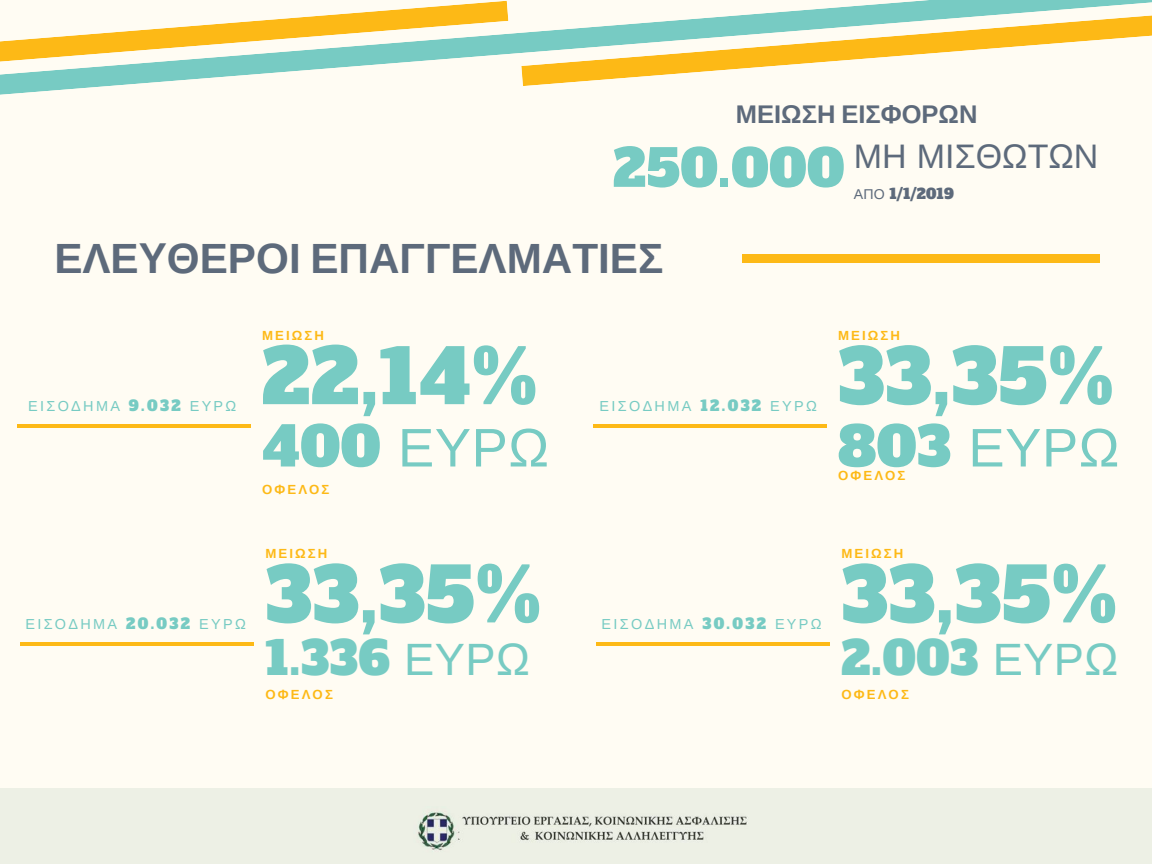
<style>
.page{position:relative;width:1152px;height:864px;background:#fffcf3}
.page>*{position:absolute;margin:0;border:0;box-sizing:border-box;transform-origin:0 0}
.t1{font:74.55px "Alfa Slab One";letter-spacing:.01em;color:#77cbc3}
.t2{font:54.45px "Liberation Sans";letter-spacing:.01em;color:#77cbc3}
.t3{font:51px "Alfa Slab One";letter-spacing:.01em;color:#77cbc3}
.t4{font:45.3px "Alfa Slab One";letter-spacing:.01em;color:#77cbc3}
.t5{font:700 42.3px "Liberation Sans";color:#5d6a7b}
.t6{font:34.05px "Liberation Sans";color:#5d6a7b}
.t7{font:700 25.5px "Liberation Sans";color:#5d6a7b}
.t8{font:14.4px "Liberation Sans";letter-spacing:.16em;color:#77cbc3}
.t9{font:14.25px "Alfa Slab One";color:#5d6a7b}
.t10{font:700 13.2px "Liberation Sans";letter-spacing:.16em;color:#fdb916}
.s1{font-family:"Liberation Sans"}
.s2{font-family:"Alfa Slab One"}
</style>
<div class="page">
<hr style="left:17px;top:424px;width:234px;height:3px;background:#fdb916">
<hr style="left:593px;top:424px;width:234px;height:3px;background:#fdb916">
<hr style="left:20px;top:642px;width:234px;height:4px;background:#fdb916">
<hr style="left:596px;top:642px;width:234px;height:4px;background:#fdb916">
<div style="left:743px;top:254px;width:357px;height:9px;background:#fdb916"></div>
<div style="left:0;top:789px;width:1152px;height:75px;background:#edf0e5"></div>
<svg style="left:0;top:0;width:1152px;height:95px"></svg>
<svg style="left:521px;top:15px;width:631px;height:71px"></svg>
<svg style="left:0;top:1px;width:508px;height:61px"></svg>
<h3 class="t7" style="left:736px;top:100px;width:243px">ΜΕΙΩΣΗ ΕΙΣΦΟΡΩΝ</h3>
<h3 class="t3" style="left:613px;top:134px;width:233px">250.000</h3>
<h3 class="t6" style="left:854px;top:137px;width:246px">ΜΗ ΜΙΣΘΩΤΩΝ</h3>
<p class="t9" style="left:854px;top:184px;width:101px"><span class="s1">ΑΠΟ</span> 1/1/2019</p>
<h3 class="t5" style="left:54px;top:235px;width:611px">ΕΛΕΥΘΕΡΟΙ ΕΠΑΓΓΕΛΜΑΤΙΕΣ</h3>
<p class="t8" style="left:28px;top:398px;width:210px">ΕΙΣΟΔΗΜΑ <span class="s2">9.032</span> ΕΥΡΩ</p>
<p class="t10" style="left:262px;top:328px;width:64px">ΜΕΙΩΣΗ</p>
<h1 class="t1" style="left:262px;top:327px;width:277px">22,14%</h1>
<h2 class="t2" style="left:262px;top:417px;width:288px"><span class="s2">400</span> ΕΥΡΩ</h2>
<p class="t10" style="left:262px;top:482px;width:69px">ΟΦΕΛΟΣ</p>
<p class="t8" style="left:25px;top:616px;width:222px">ΕΙΣΟΔΗΜΑ <span class="s2">20.032</span> ΕΥΡΩ</p>
<p class="t10" style="left:266px;top:546px;width:64px">ΜΕΙΩΣΗ</p>
<h1 class="t1" style="left:266px;top:545px;width:277px">33,35%</h1>
<h3 class="t4" style="left:266px;top:628px;width:266px">1.336 <span class="s1">ΕΥΡΩ</span></h3>
<p class="t10" style="left:266px;top:687px;width:69px">ΟΦΕΛΟΣ</p>
<p class="t8" style="left:600px;top:398px;width:219px">ΕΙΣΟΔΗΜΑ <span class="s2">12.032</span> ΕΥΡΩ</p>
<p class="t10" style="left:838px;top:328px;width:64px">ΜΕΙΩΣΗ</p>
<h1 class="t1" style="left:838px;top:327px;width:277px">33,35%</h1>
<h2 class="t2" style="left:838px;top:417px;width:283px"><span class="s2">803</span> ΕΥΡΩ</h2>
<p class="t10" style="left:838px;top:468px;width:69px">ΟΦΕΛΟΣ</p>
<p class="t8" style="left:602px;top:616px;width:222px">ΕΙΣΟΔΗΜΑ <span class="s2">30.032</span> ΕΥΡΩ</p>
<p class="t10" style="left:842px;top:546px;width:64px">ΜΕΙΩΣΗ</p>
<h1 class="t1" style="left:842px;top:545px;width:277px">33,35%</h1>
<h3 class="t4" style="left:842px;top:628px;width:278px">2.003 <span class="s1">ΕΥΡΩ</span></h3>
<p class="t10" style="left:842px;top:687px;width:69px">ΟΦΕΛΟΣ</p>
</div>
